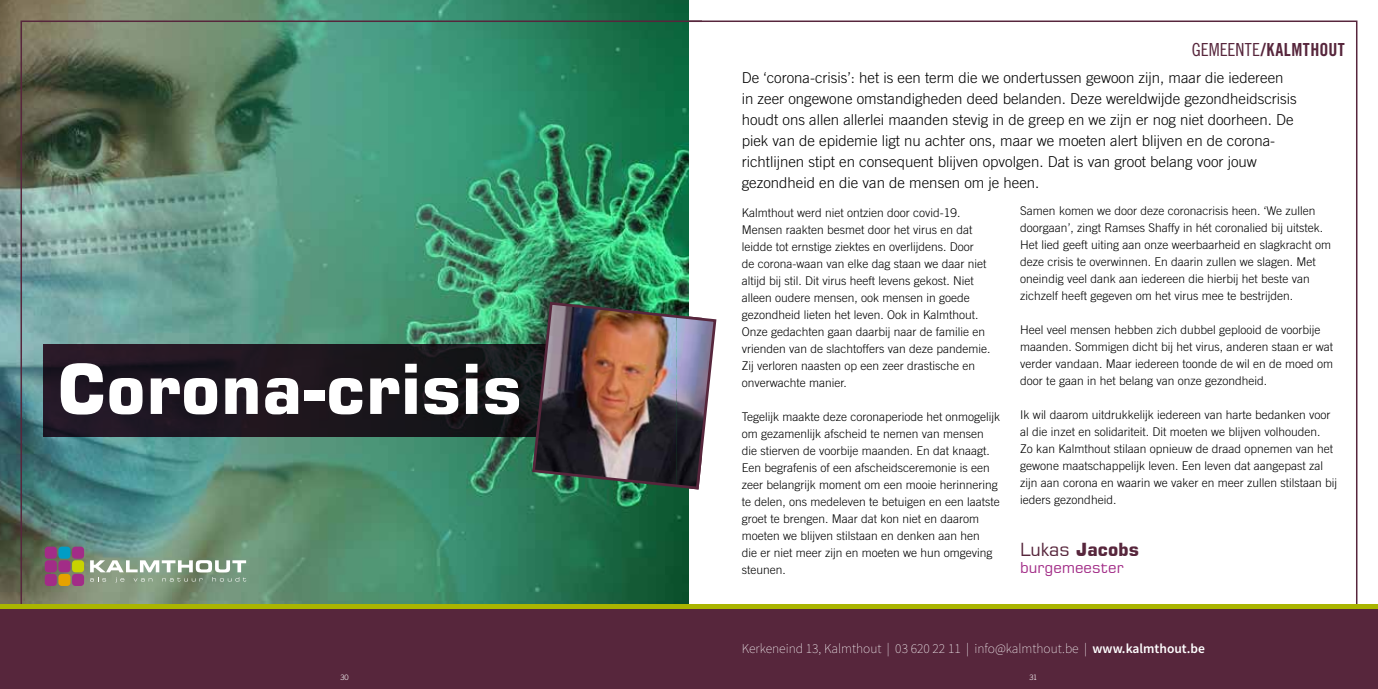
<style>
.page{position:relative;width:1378px;height:689px;background:#fff}
.page>*{position:absolute;margin:0;border:0;box-sizing:border-box;transform-origin:0 0}
.t1{font:700 69px "Square 721 BT";color:#fff}
.t2{font:18px "Trade Gothic LT Std Bd Cn 20";letter-spacing:.025em;color:#57263c}
.t3{font:700 18px "Square 721 BT";color:#57263c}
.t4{font:300 15px/21px "Trade Gothic LT Std";color:#000}
.t5{font:15px "Square 721 BT";color:#a22c87}
.t6{font:200 13.5px "Source Sans Pro";color:#fff}
.t7{font:300 12px/17px "Trade Gothic LT Std";color:#000}
.t8{font:300 7.5px "Trade Gothic LT Std";color:#fff}
.s1{font-family:"Trade Gothic LT Std Cn 18"}
.s2{font-weight:400}
.s3{font-weight:600}
</style>
<div class="page">
<img style="left:0;top:0;width:676px;height:604px">
<img style="left:21px;top:21px;width:655px;height:583px">
<div style="left:43px;top:344px;width:520px;height:92px;background:linear-gradient(to right,#231725,#141516)"></div>
<div style="left:0;top:608px;width:702px;height:81px;background:#57263c"></div>
<svg style="left:90px;top:560px;width:156px;height:22px"></svg>
<div style="left:45px;top:547px;width:12px;height:12px;background:#a22c87;border-radius:3px"></div>
<div style="left:58px;top:547px;width:12px;height:12px;background:#009dc5;border-radius:3px"></div>
<div style="left:72px;top:547px;width:12px;height:12px;background:#a22c87;border-radius:3px"></div>
<div style="left:45px;top:560px;width:12px;height:12px;background:#a22c87;border-radius:3px"></div>
<div style="left:58px;top:560px;width:12px;height:12px;background:#a22c87;border-radius:3px"></div>
<div style="left:72px;top:560px;width:12px;height:12px;background:#c8d300;border-radius:3px"></div>
<div style="left:45px;top:574px;width:12px;height:12px;background:#a22c87;border-radius:3px"></div>
<div style="left:58px;top:574px;width:12px;height:12px;background:#e6a200;border-radius:3px"></div>
<div style="left:72px;top:574px;width:12px;height:12px;background:#a22c87;border-radius:3px"></div>
<hr style="left:0;top:604px;width:702px;height:4px;background:#aab500">
<img style="left:676px;top:0;width:13px;height:21px">
<svg style="left:676px;top:21px;width:681px;height:583px"></svg>
<img style="left:531px;top:300px;width:187px;height:191px">
<div style="left:676px;top:608px;width:702px;height:81px;background:#57263c"></div>
<hr style="left:676px;top:604px;width:702px;height:4px;background:#aab500">
<h2 class="t2" style="left:1191px;top:38px;width:155px"><span class="s1">GEMEENTE</span>/KALMTHOUT</h2>
<h1 class="t1" style="left:57px;top:347px;width:466px">Corona-crisis</h1>
<p class="t4" style="left:742px;top:67px;width:557px">De ‘corona-crisis’: het is een term die we ondertussen gewoon zijn, maar die iedereen in zeer ongewone omstandigheden deed belanden. Deze wereldwijde gezondheidscrisis houdt ons allen allerlei maanden stevig in de greep en we zijn er nog niet doorheen. De piek van de epidemie ligt nu achter ons, maar we moeten alert blijven en de corona&shy;richtlijnen stipt en consequent blijven opvolgen. Dat is van groot belang voor jouw gezondheid en die van de mensen om je heen.</p>
<p class="t7" style="left:742px;top:204px;width:250px">Kalmthout werd niet ontzien door covid-19.<br>Mensen raakten besmet door het virus en dat leidde tot ernstige ziektes en overlijdens. Door<br>de corona-waan van elke dag staan we daar niet altijd bij stil. Dit virus heeft levens gekost. Niet alleen oudere mensen, ook mensen in goede gezondheid lieten het leven. Ook in Kalmthout.<br>Onze gedachten gaan daarbij naar de familie en vrienden van de slachtoffers van deze pandemie.<br>Zij verloren naasten op een zeer drastische en onverwachte manier.</p>
<p class="t7" style="left:742px;top:408px;width:260px">Tegelijk maakte deze coronaperiode het onmogelijk om gezamenlijk afscheid te nemen van mensen die stierven de voorbije maanden. En dat knaagt.<br>Een begrafenis of een afscheidsceremonie is een zeer belangrijk moment om een mooie herinnering te delen, ons medeleven te betuigen en een laatste groet te brengen. Maar dat kon niet en daarom moeten we blijven stilstaan en denken aan hen<br>die er niet meer zijn en moeten we hun omgeving steunen.</p>
<p class="t7" style="left:1020px;top:202px;width:312px">Samen komen we door deze coronacrisis heen. ‘We zullen doorgaan’, zingt Ramses Shaffy in hét coronalied bij uitstek.<br>Het lied geeft uiting aan onze weerbaarheid en slagkracht om deze crisis te overwinnen. En daarin zullen we slagen. Met oneindig veel dank aan iedereen die hierbij het beste van zichzelf heeft gegeven om het virus mee te bestrijden.</p>
<p class="t7" style="left:1020px;top:321px;width:314px">Heel veel mensen hebben zich dubbel geplooid de voorbije maanden. Sommigen dicht bij het virus, anderen staan er wat verder vandaan. Maar iedereen toonde de wil en de moed om door te gaan in het belang van onze gezondheid.</p>
<p class="t7" style="left:1020px;top:406px;width:318px">Ik wil daarom uitdrukkelijk iedereen van harte bedanken voor al die inzet en solidariteit. Dit moeten we blijven volhouden.<br>Zo kan Kalmthout stilaan opnieuw de draad opnemen van het gewone maatschappelijk leven. Een leven dat aangepast zal zijn aan corona en waarin we vaker en meer zullen stilstaan bij ieders gezondheid.</p>
<h2 class="t3" style="left:1020px;top:538px;width:120px"><span class="s2">Lukas</span> Jacobs</h2>
<p class="t5" style="left:1020px;top:558px;width:105px">burgemeester</p>
<p class="t6" style="left:742px;top:640px;width:465px">Kerkeneind 13, Kalmthout | 03 620 22 11 | info@kalmthout.be | <span class="s3">www.kalmthout.be</span></p>
<p class="t8" style="left:340px;top:672px;width:10px">30</p>
<p class="t8" style="left:1029px;top:672px;width:9px">31</p>
</div>
